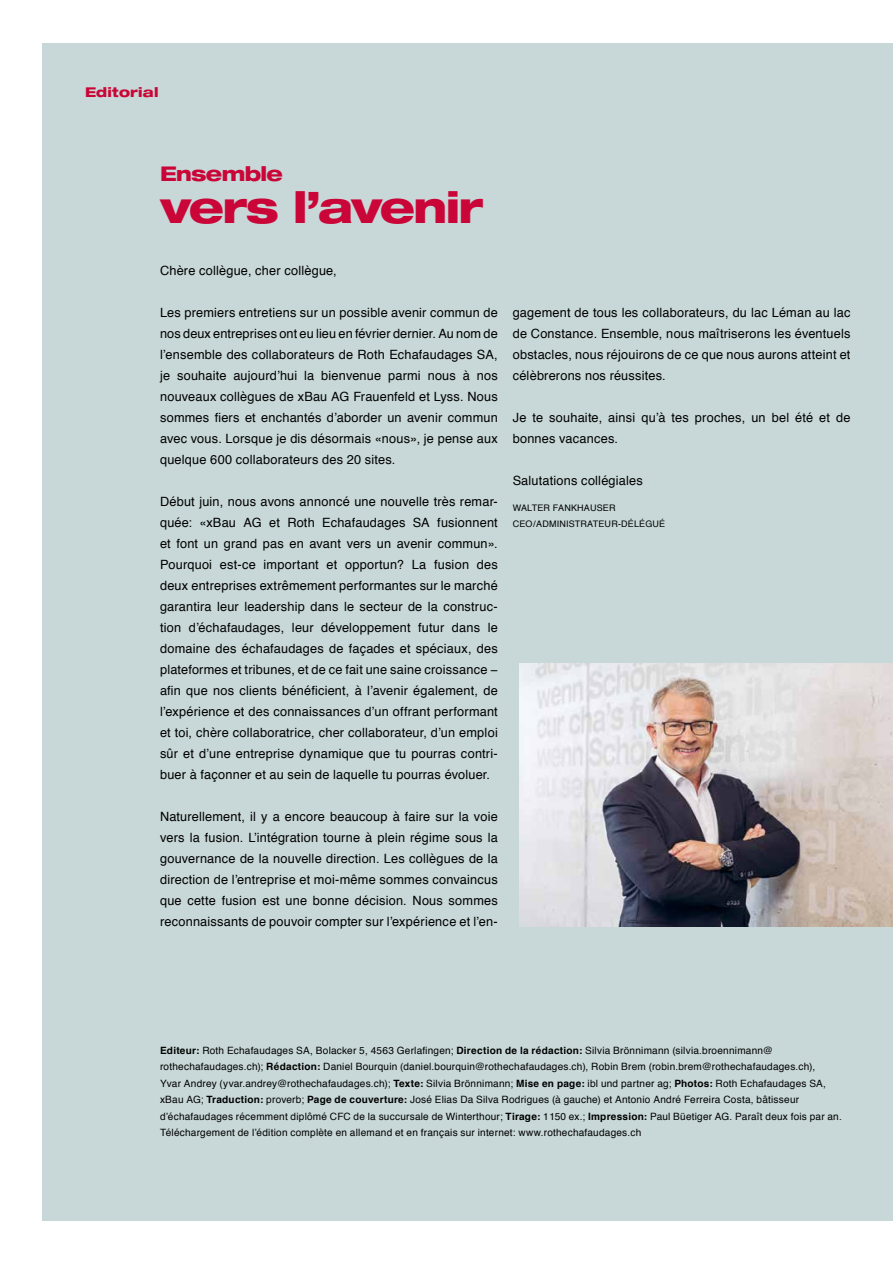
<style>
.page{position:relative;width:893px;height:1263px;background:#fff}
.page>*{position:absolute;margin:0;border:0;box-sizing:border-box;transform-origin:0 0}
.t1{font:800 expanded 43.5px "Helvetica Neue";letter-spacing:-.04em;color:#ca0538}
.t2{font:800 expanded 20.25px "Helvetica Neue";letter-spacing:-.035em;color:#ca0538}
.t3{font:800 expanded 13.5px "Helvetica Neue";letter-spacing:.015em;color:#ca0538}
.t4{font:12.75px/21px "Helvetica";letter-spacing:.015em;color:#000;text-align:justify}
.t5{font:10.05px/16.5px "Helvetica";letter-spacing:.02em;color:#000}
.t6{font:9px/16.5px "Helvetica";letter-spacing:.02em;color:#000}
.s1{font-weight:700}
</style>
<div class="page">
<div style="left:43px;top:43px;width:850px;height:1177px;background:#c8d7d7"></div>
<img style="left:519px;top:664px;width:374px;height:262px">
<p class="t3" style="left:85px;top:83px;width:75px">Editorial</p>
<h2 class="t2" style="left:160px;top:161px;width:124px">Ensemble</h2>
<h1 class="t1" style="left:160px;top:179px;width:325px">vers l’avenir</h1>
<p class="t4" style="left:160px;top:261px;width:178px">Chère collègue, cher collègue,</p>
<p class="t4" style="left:160px;top:303px;width:339px">Les premiers entretiens sur un possible avenir commun de nos deux entreprises ont eu lieu en février dernier. Au nom de l’ensemble des collaborateurs de Roth Echafaudages SA, je souhaite aujourd’hui la bienvenue parmi nous à nos nouveaux collègues de xBau AG Frauenfeld et Lyss. Nous sommes fiers et enchantés d’aborder un avenir commun avec vous. Lorsque je dis désormais «nous», je pense aux quelque 600 collaborateurs des 20 sites.</p>
<p class="t4" style="left:160px;top:492px;width:339px">Début juin, nous avons annoncé une nouvelle très remar&shy;quée: «xBau AG et Roth Echafaudages SA fusionnent et font un grand pas en avant vers un avenir commun».<br>Pourquoi est-ce important et opportun? La fusion des deux entreprises extrêmement performantes sur le marché garantira leur leadership dans le secteur de la construc&shy;tion d’échafaudages, leur développement futur dans le domaine des échafaudages de façades et spéciaux, des plateformes et tribunes, et de ce fait une saine croissance − afin que nos clients bénéficient, à l’avenir également, de l’expérience et des connaissances d’un offrant performant et toi, chère collaboratrice, cher collaborateur, d’un emploi sûr et d’une entreprise dynamique que tu pourras contri&shy;buer à façonner et au sein de laquelle tu pourras évoluer.</p>
<p class="t4" style="left:160px;top:807px;width:339px">Naturellement, il y a encore beaucoup à faire sur la voie vers la fusion. L’intégration tourne à plein régime sous la gouvernance de la nouvelle direction. Les collègues de la direction de l’entreprise et moi-même sommes convaincus que cette fusion est une bonne décision. Nous sommes reconnaissants de pouvoir compter sur l’expérience et l’en-</p>
<p class="t4" style="left:513px;top:303px;width:339px">gagement de tous les collaborateurs, du lac Léman au lac de Constance. Ensemble, nous maîtriserons les éventuels obstacles, nous réjouirons de ce que nous aurons atteint et célèbrerons nos réussites.</p>
<p class="t4" style="left:513px;top:408px;width:339px">Je te souhaite, ainsi qu’à tes proches, un bel été et de bonnes vacances.</p>
<p class="t4" style="left:513px;top:471px;width:132px">Salutations collégiales</p>
<p class="t6" style="left:513px;top:500px;width:154px">WALTER FANKHAUSER<br>CEO/ADMINISTRATEUR-DÉLÉGUÉ</p>
<p class="t5" style="left:160px;top:1043px;width:683px"><span class="s1">Editeur:</span> Roth Echafaudages SA, Bolacker 5, 4563 Gerlafingen; <span class="s1">Direction de la rédaction:</span> Silvia Brönnimann (silvia.broennimann@ rothechafaudages.ch); <span class="s1">Rédaction:</span> Daniel Bourquin (daniel.bourquin@rothechafaudages.ch), Robin Brem (robin.brem@rothechafaudages.ch),<br>Yvar Andrey (yvar.andrey@rothechafaudages.ch); <span class="s1">Texte:</span> Silvia Brönnimann; <span class="s1">Mise en page:</span> ibl und partner ag; <span class="s1">Photos:</span> Roth Echafaudages SA, xBau AG; <span class="s1">Traduction:</span> proverb; <span class="s1">Page de couverture:</span> José Elias Da Silva Rodrigues (à gauche) et Antonio André Ferreira Costa, bâtisseur d’échafaudages récemment diplômé CFC de la succursale de Winterthour; <span class="s1">Tirage:</span> 1150 ex.; <span class="s1">Impression:</span> Paul Büetiger AG. Paraît deux fois par an.<br>Téléchargement de l’édition complète en allemand et en français sur internet: www.rothechafaudages.ch</p>
</div>
